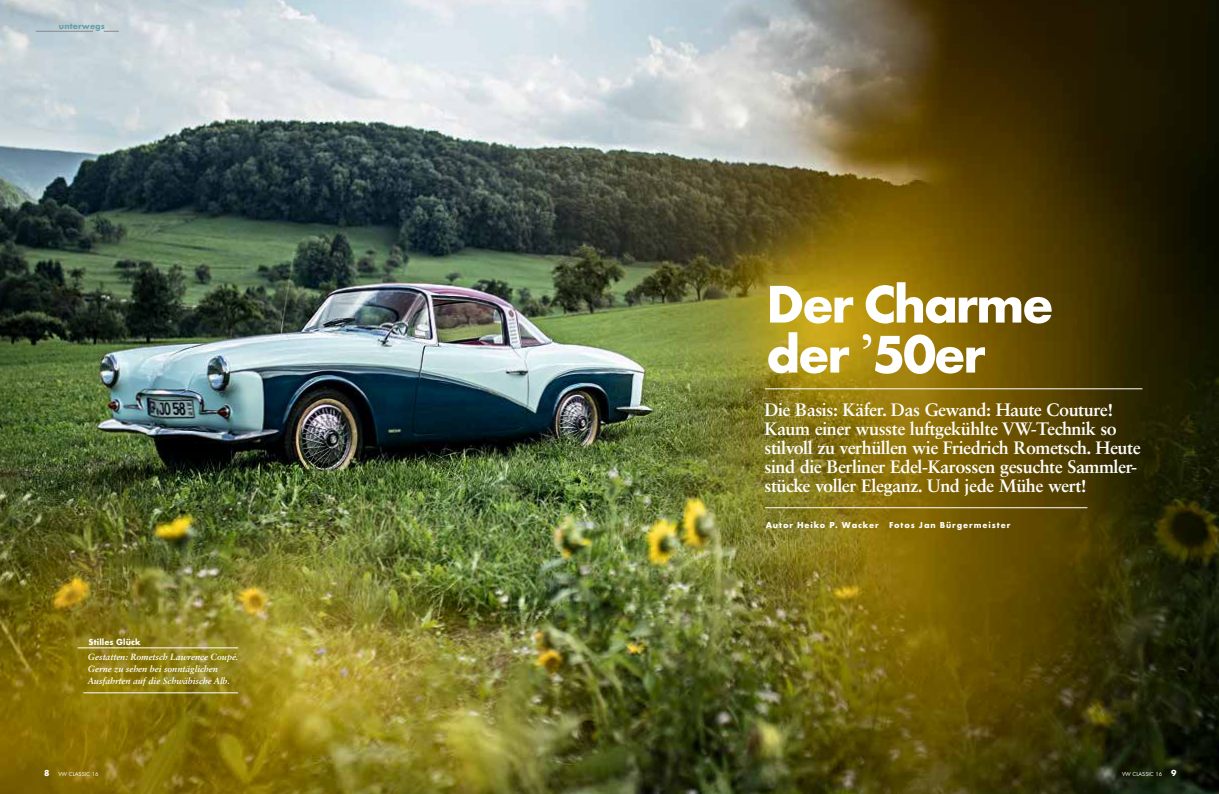
<style>
.page{position:relative;width:1219px;height:794px;background:#fff}
.page>*{position:absolute;margin:0;border:0;box-sizing:border-box;transform-origin:0 0}
.t1{font:700 55px/50px "Futura TOT";letter-spacing:-.04em;color:#fff}
.t2{font:700 18px/18.9px "Sabon LT Std";letter-spacing:-.025em;color:#fff}
.t3{font:italic 700 9px/12px "Sabon LT Std";color:#fff}
.t4{font:700 9px "Futura TOT";letter-spacing:.1em;color:#fff}
.t5{font:700 9px "Futura TOT";letter-spacing:.01em;color:#fff}
.t6{font:700 9px "Futura TOT";letter-spacing:.01em;color:#65a1ac}
.t7{font:6px "Futura TOT Boo";color:#fff}
.s1{font-family:"Futura TOT";font-weight:700;font-size:9px}
.s2{font-family:"Sabon LT Std";font-weight:400}
</style>
<div class="page">
<img style="left:0;top:0;width:1219px;height:794px">
<hr style="left:78px;top:647px;width:160px;height:1px;background:#fff">
<hr style="left:83px;top:692px;width:155px;height:1px;background:#fff">
<hr style="left:36px;top:31px;width:57px;height:1px;background:#858a8b">
<svg style="left:104px;top:31px;width:15px;height:1px"></svg>
<hr style="left:765px;top:507px;width:322px;height:1px;background:#fff">
<hr style="left:765px;top:388px;width:377px;height:1px;background:#fff">
<p class="t6" style="left:59px;top:20px;width:48px">unterwegs</p>
<p class="t5" style="left:89px;top:637px;width:54px">Stilles Glück</p>
<p class="t3" style="left:88px;top:651px;width:152px">Gestatten: Rometsch Lawrence Coupé.<br>Gerne zu sehen bei sonntäglichen<br>Ausfahrten auf die Schwäbische Alb.</p>
<p class="t7" style="left:44px;top:770px;width:56px"><span class="s1">8</span> VW CLASSIC 16</p>
<h1 class="t1" style="left:766px;top:278px;width:289px">Der Charme der <span class="s2">’</span>50er</h1>
<p class="t2" style="left:764px;top:400px;width:378px">Die Basis: Käfer. Das Gewand: Haute Couture!<br>Kaum einer wusste luftgekühlte VW-Technik so stilvoll zu verhüllen wie Friedrich Rometsch. Heute sind die Berliner Edel-Karossen gesuchte Sammler&shy;stücke voller Eleganz. Und jede Mühe wert!</p>
<p class="t4" style="left:766px;top:519px;width:246px">Autor Heiko P. Wacker Fotos Jan Bürgermeister</p>
<p class="t7" style="left:1122px;top:770px;width:56px">VW CLASSIC 16 <span class="s1">9</span></p>
</div>
